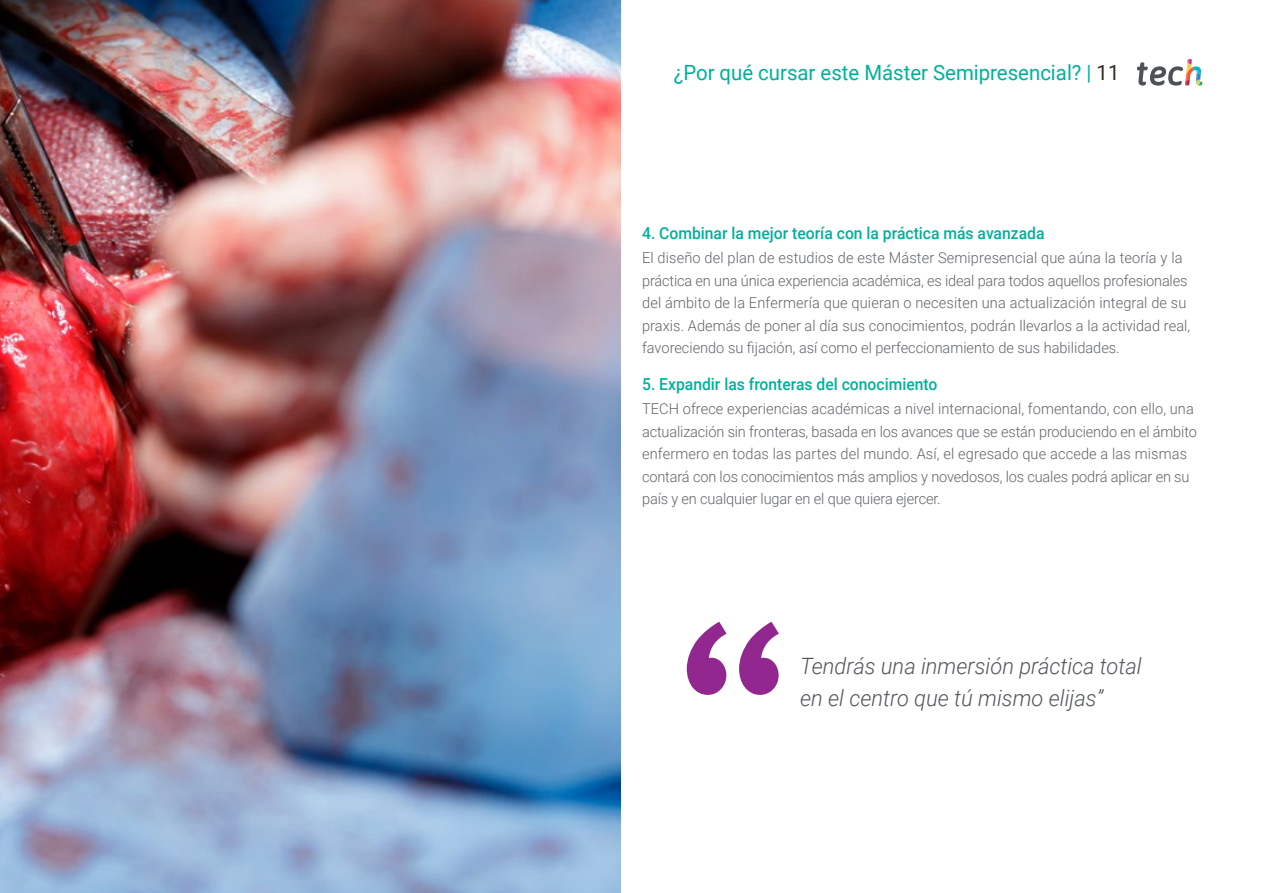
<style>
.page{position:relative;width:1263px;height:893px;background:#fff}
.page>*{position:absolute;margin:0;border:0;box-sizing:border-box;transform-origin:0 0}
.t1{font:italic 300 22.5px/31.5px "Roboto";color:#52555b}
.t2{font:21px "Roboto";color:#00b09b}
.t3{font:500 16.5px "Roboto";color:#00b09b;scale:.95 1}
.t4{font:300 15px/22.5px "Roboto";color:#61646a}
.s1{color:#312e20}
</style>
<div class="page">
<svg style="left:1137px;top:59px;width:65px;height:27px"></svg>
<svg style="left:687px;top:622px;width:92px;height:73px"></svg>
<img style="left:0;top:0;width:621px;height:893px">
<h2 class="t2" style="left:674px;top:57px;width:447px">¿Por qué cursar este Máster Semipresencial? | <span class="s1">11</span></h2>
<p class="t3" style="left:642px;top:221px;width:425px">4. Combinar la mejor teoría con la práctica más avanzada</p>
<p class="t4" style="left:642px;top:246px;width:550px">El diseño del plan de estudios de este Máster Semipresencial que aúna la teoría y la práctica en una única experiencia académica, es ideal para todos aquellos profesionales del ámbito de la Enfermería que quieran o necesiten una actualización integral de su praxis. Además de poner al día sus conocimientos, podrán llevarlos a la actividad real, favoreciendo su fijación, así como el perfeccionamiento de sus habilidades.</p>
<p class="t3" style="left:642px;top:372px;width:312px">5. Expandir las fronteras del conocimiento</p>
<p class="t4" style="left:642px;top:397px;width:556px">TECH ofrece experiencias académicas a nivel internacional, fomentando, con ello, una actualización sin fronteras, basada en los avances que se están produciendo en el ámbito enfermero en todas las partes del mundo. Así, el egresado que accede a las mismas contará con los conocimientos más amplios y novedosos, los cuales podrá aplicar en su país y en cualquier lugar en el que quiera ejercer.</p>
<h1 class="t1" style="left:800px;top:650px;width:343px">Tendrás una inmersión práctica total en el centro que tú mismo elijas”</h1>
</div>
